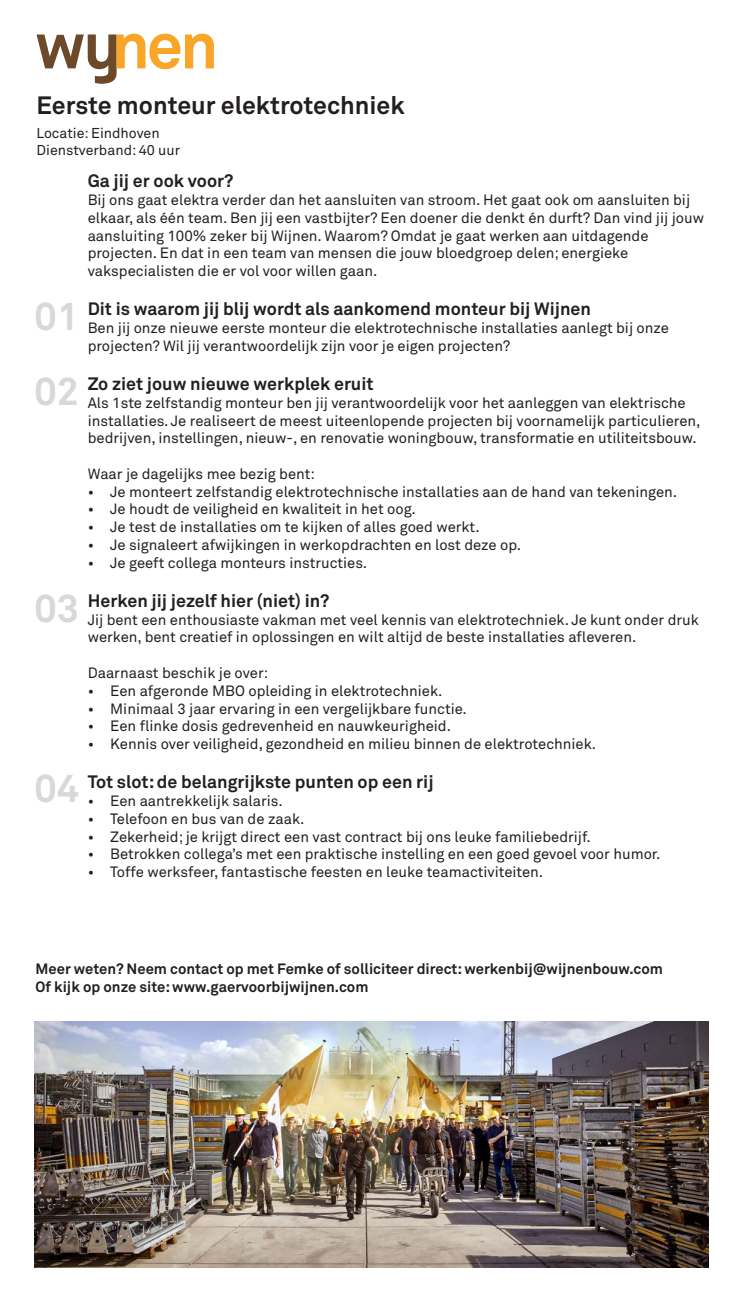
<style>
.page{position:relative;width:745px;height:1301px;background:#fff}
.page>*{position:absolute;margin:0;border:0;box-sizing:border-box;transform-origin:0 0}
.t1{font:700 39px/75px "Akkurat Pro";color:#d7d9d8}
.t2{font:700 24.75px "Akkurat Pro";color:#231f20}
.t3{font:700 17.75px "Akkurat Pro";color:#231f20}
.t4{font:14.75px/17.8px "Akkurat Pro";color:#231f20}
.t5{font:700 14.75px/17.8px "Akkurat Pro";color:#231f20}
.t6{font:14.12px/17px "Akkurat Pro";color:#231f20}
</style>
<div class="page">
<svg style="left:36px;top:34px;width:178px;height:50px"></svg>
<img style="left:34px;top:1021px;width:674px;height:246px">
<h2 class="t2" style="left:36px;top:90px;width:369px">Eerste monteur elektrotechniek</h2>
<p class="t6" style="left:36px;top:124px;width:145px">Locatie: Eindhoven<br>Dienstverband: 40 uur</p>
<p class="t3" style="left:88px;top:170px;width:147px">Ga jij er ook voor?</p>
<p class="t4" style="left:88px;top:191px;width:617px">Bij ons gaat elektra verder dan het aansluiten van stroom. Het gaat ook om aansluiten bij elkaar, als één team. Ben jij een vastbijter? Een doener die denkt én durft? Dan vind jij jouw aansluiting 100% zeker bij Wijnen. Waarom? Omdat je gaat werken aan uitdagende projecten. En dat in een team van mensen die jouw bloedgroep delen; energieke vakspecialisten die er vol voor willen gaan.</p>
<p class="t3" style="left:88px;top:298px;width:504px">Dit is waarom jij blij wordt als aankomend monteur bij Wijnen</p>
<p class="t4" style="left:88px;top:319px;width:582px">Ben jij onze nieuwe eerste monteur die elektrotechnische installaties aanlegt bij onze projecten? Wil jij verantwoordelijk zijn voor je eigen projecten?</p>
<p class="t3" style="left:88px;top:373px;width:287px">Zo ziet jouw nieuwe werkplek eruit</p>
<p class="t4" style="left:88px;top:394px;width:614px">Als 1ste zelfstandig monteur ben jij verantwoordelijk voor het aanleggen van elektrische installaties. Je realiseert de meest uiteenlopende projecten bij voornamelijk particulieren, bedrijven, instellingen, nieuw-, en renovatie woningbouw, transformatie en utiliteitsbouw.</p>
<p class="t4" style="left:88px;top:465px;width:229px">Waar je dagelijks mee bezig bent:</p>
<p class="t4" style="left:88px;top:482px;width:590px">• Je monteert zelfstandig elektrotechnische installaties aan de hand van tekeningen.</p>
<p class="t4" style="left:88px;top:500px;width:329px">• Je houdt de veiligheid en kwaliteit in het oog.</p>
<p class="t4" style="left:88px;top:518px;width:393px">• Je test de installaties om te kijken of alles goed werkt.</p>
<p class="t4" style="left:88px;top:536px;width:435px">• Je signaleert afwijkingen in werkopdrachten en lost deze op.</p>
<p class="t4" style="left:88px;top:554px;width:281px">• Je geeft collega monteurs instructies.</p>
<p class="t3" style="left:88px;top:589px;width:243px">Herken jij jezelf hier (niet) in?</p>
<p class="t4" style="left:88px;top:610px;width:612px">Jij bent een enthousiaste vakman met veel kennis van elektrotechniek. Je kunt onder druk werken, bent creatief in oplossingen en wilt altijd de beste installaties afleveren.</p>
<p class="t4" style="left:88px;top:664px;width:182px">Daarnaast beschik je over:</p>
<p class="t4" style="left:88px;top:681px;width:356px">• Een afgeronde MBO opleiding in elektrotechniek.</p>
<p class="t4" style="left:88px;top:699px;width:380px">• Minimaal 3 jaar ervaring in een vergelijkbare functie.</p>
<p class="t4" style="left:88px;top:717px;width:364px">• Een flinke dosis gedrevenheid en nauwkeurigheid.</p>
<p class="t4" style="left:88px;top:735px;width:509px">• Kennis over veiligheid, gezondheid en milieu binnen de elektrotechniek.</p>
<p class="t3" style="left:88px;top:771px;width:347px">Tot slot: de belangrijkste punten op een rij</p>
<p class="t4" style="left:88px;top:792px;width:196px">• Een aantrekkelijk salaris.</p>
<p class="t4" style="left:88px;top:809px;width:218px">• Telefoon en bus van de zaak.</p>
<p class="t4" style="left:88px;top:827px;width:504px">• Zekerheid; je krijgt direct een vast contract bij ons leuke familiebedrijf.</p>
<p class="t4" style="left:88px;top:845px;width:574px">• Betrokken collega’s met een praktische instelling en een goed gevoel voor humor.</p>
<p class="t4" style="left:88px;top:863px;width:457px">• Toffe werksfeer, fantastische feesten en leuke teamactiviteiten.</p>
<h1 class="t1" style="left:34px;top:278px;width:46px">01<br>02</h1>
<h1 class="t1" style="left:34px;top:570px;width:46px">03</h1>
<h1 class="t1" style="left:34px;top:750px;width:46px">04</h1>
<p class="t5" style="left:35px;top:959px;width:628px">Meer weten? Neem contact op met Femke of solliciteer direct: werkenbij@wijnenbouw.com<br>Of kijk op onze site: www.gaervoorbijwijnen.com</p>
</div>
